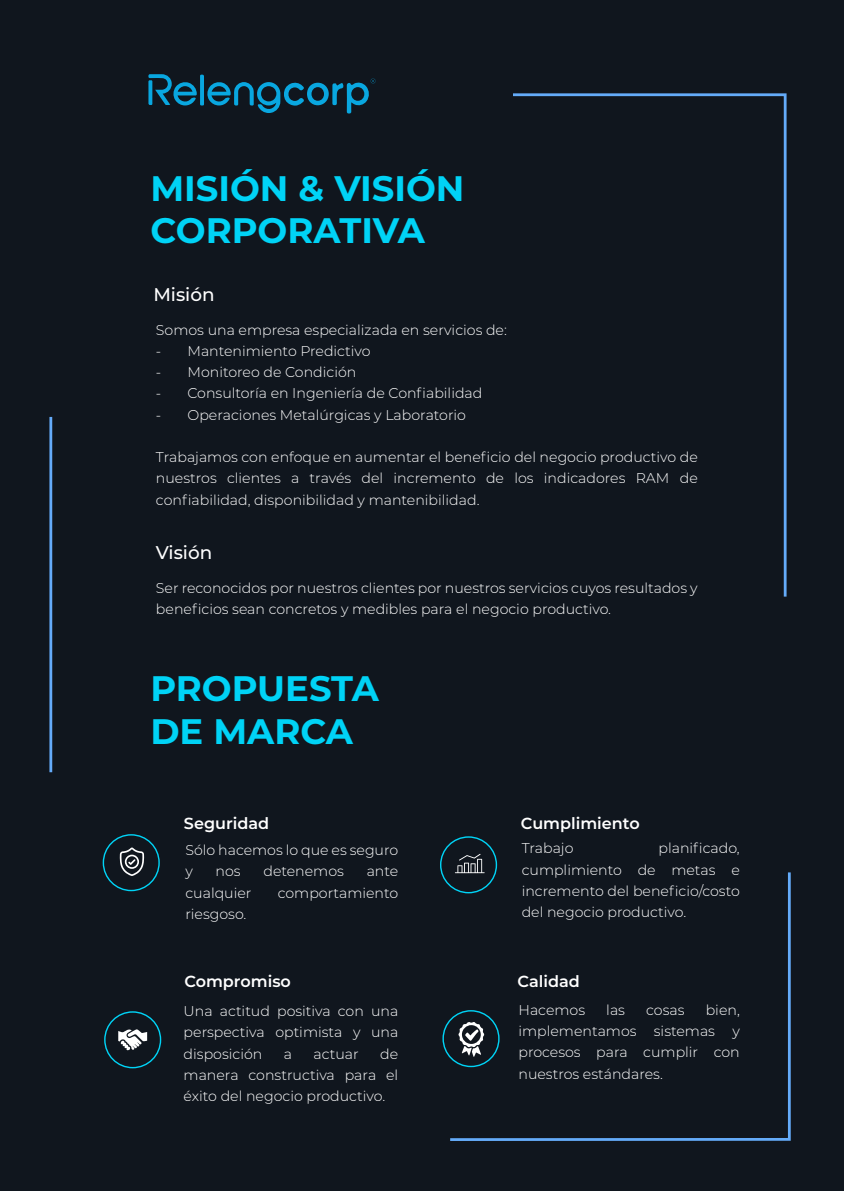
<style>
.page{position:relative;width:844px;height:1191px;background:#fff}
.page>*{position:absolute;margin:0;border:0;box-sizing:border-box;transform-origin:0 0}
.t1{font:700 35.35px/42.5px "Montserrat";color:#00d3f6}
.t2{font:500 18.38px "Montserrat";color:#fff}
.t3{font:600 16.1px "Montserrat";color:#fff}
.t4{font:300 14.17px/21.2px "Montserrat";color:#fff;text-align:justify}
</style>
<div class="page">
<div style="left:0;top:0;width:843px;height:1190px;background:#10161e"></div>
<svg style="left:513px;top:93px;width:274px;height:504px"></svg>
<hr style="left:49px;top:417px;width:3px;height:355px;background:#64abf9">
<svg style="left:447px;top:870px;width:344px;height:271px"></svg>
<div style="left:104px;top:1011px;width:57px;height:57px;border:1px solid #00d3f6;border-radius:50%"></div>
<svg style="left:118px;top:1029px;width:29px;height:21px"></svg>
<div style="left:442px;top:1010px;width:57px;height:57px;border:1px solid #00d3f6;border-radius:50%"></div>
<div style="left:103px;top:834px;width:57px;height:57px;border:1px solid #00d3f6;border-radius:50%"></div>
<svg style="left:120px;top:847px;width:24px;height:29px"></svg>
<div style="left:440px;top:836px;width:57px;height:57px;border:1px solid #00d3f6;border-radius:50%"></div>
<svg style="left:455px;top:854px;width:29px;height:19px"></svg>
<svg style="left:458px;top:1021px;width:26px;height:35px"></svg>
<svg style="left:148px;top:74px;width:227px;height:39px"></svg>
<h1 class="t1" style="left:150px;top:165px;width:315px">MISIÓN &amp; VISIÓN<br>CORPORATIVA</h1>
<p class="t2" style="left:153px;top:282px;width:63px">Misión</p>
<p class="t4" style="left:156px;top:319px;width:352px">Somos una empresa especializada en servicios de:</p>
<p class="t4" style="left:156px;top:340px;width:216px">- Mantenimiento Predictivo</p>
<p class="t4" style="left:156px;top:361px;width:202px">- Monitoreo de Condición</p>
<p class="t4" style="left:156px;top:382px;width:328px">- Consultoría en Ingeniería de Confiabilidad</p>
<p class="t4" style="left:156px;top:403px;width:311px">- Operaciones Metalúrgicas y Laboratorio</p>
<p class="t4" style="left:156px;top:446px;width:543px">Trabajamos con enfoque en aumentar el beneficio del negocio productivo de nuestros clientes a través del incremento de los indicadores RAM de confiabilidad, disponibilidad y mantenibilidad.</p>
<p class="t2" style="left:156px;top:540px;width:58px">Visión</p>
<p class="t4" style="left:156px;top:576px;width:543px">Ser reconocidos por nuestros clientes por nuestros servicios cuyos resultados y beneficios sean concretos y medibles para el negocio productivo.</p>
<h1 class="t1" style="left:150px;top:666px;width:230px">PROPUESTA<br>DE MARCA</h1>
<p class="t3" style="left:184px;top:812px;width:87px">Seguridad</p>
<p class="t4" style="left:185px;top:839px;width:214px">Sólo hacemos lo que es seguro y</p>
<p class="t4" style="left:215px;top:860px;width:27px">nos</p>
<p class="t4" style="left:263px;top:860px;width:82px">detenemos</p>
<p class="t4" style="left:366px;top:860px;width:33px">ante</p>
<p class="t4" style="left:185px;top:881px;width:68px">cualquier</p>
<p class="t4" style="left:278px;top:881px;width:122px">comportamiento</p>
<p class="t4" style="left:185px;top:902px;width:62px">riesgoso.</p>
<p class="t3" style="left:184px;top:969px;width:108px">Compromiso</p>
<p class="t4" style="left:184px;top:1000px;width:216px">Una actitud positiva con una perspectiva optimista y una disposición</p>
<p class="t4" style="left:184px;top:1042px;width:216px;text-indent:196px">de manera constructiva para el éxito del negocio productivo.</p>
<p class="t4" style="left:284px;top:1042px;width:10px">a</p>
<p class="t4" style="left:313px;top:1042px;width:47px">actuar</p>
<p class="t3" style="left:521px;top:812px;width:120px">Cumplimiento</p>
<p class="t4" style="left:521px;top:837px;width:219px;text-indent:137px">planificado, cumplimiento de metas e incremento del beneficio/costo del negocio productivo.</p>
<p class="t4" style="left:521px;top:837px;width:53px">Trabajo</p>
<p class="t3" style="left:517px;top:970px;width:64px">Calidad</p>
<p class="t4" style="left:518px;top:999px;width:223px;text-indent:187px">bien, implementamos sistemas y procesos para cumplir con nuestros estándares.</p>
<p class="t4" style="left:518px;top:999px;width:68px">Hacemos</p>
<p class="t4" style="left:606px;top:999px;width:20px">las</p>
<p class="t4" style="left:646px;top:999px;width:40px">cosas</p>
</div>
